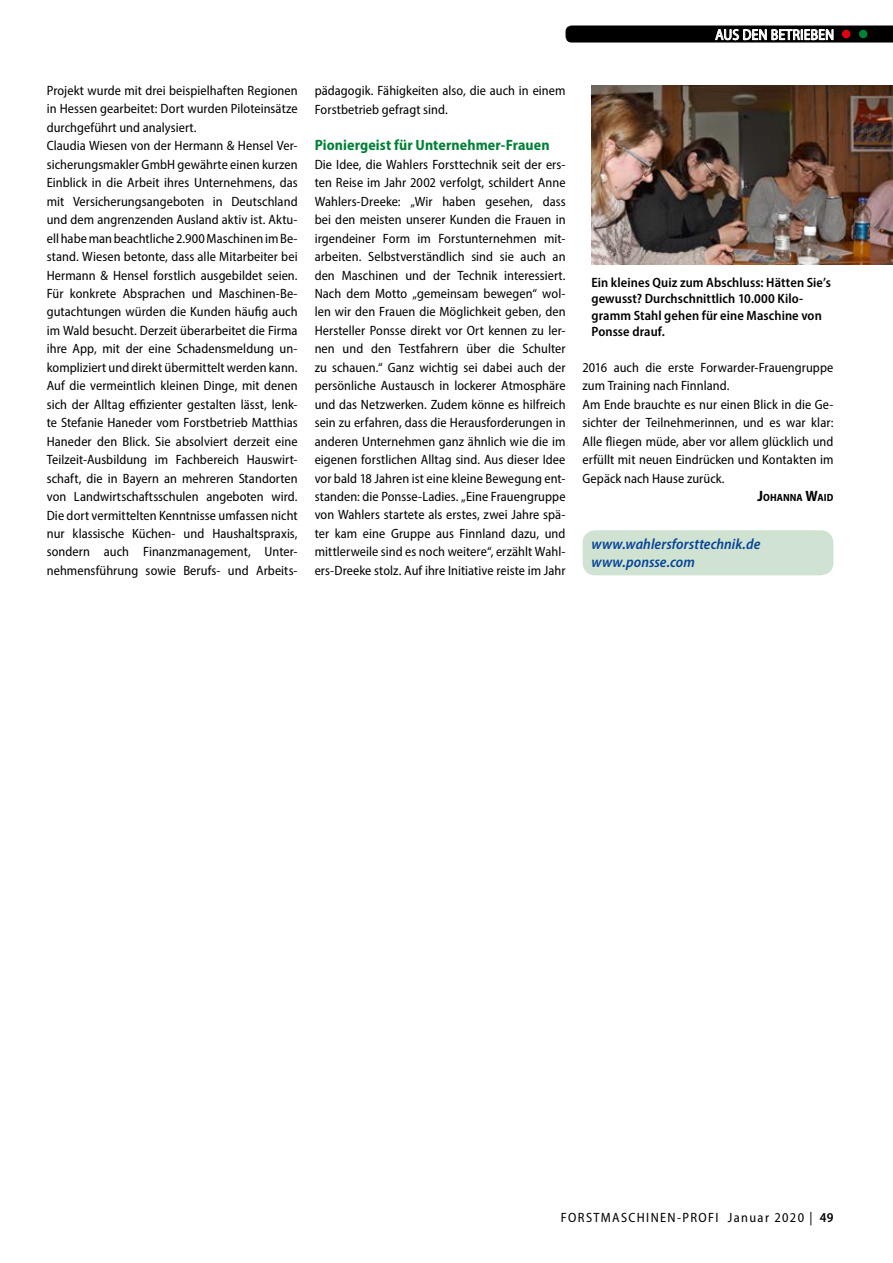
<style>
.page{position:relative;width:893px;height:1263px;background:#fff}
.page>*{position:absolute;margin:0;border:0;box-sizing:border-box;transform-origin:0 0}
.t1{font:italic 600 semi-condensed 15px/18px "Myriad Pro";letter-spacing:.005em;color:#064497}
.t2{font:700 semi-condensed 15px "Myriad Pro";letter-spacing:.005em;color:#008136}
.t3{font:semi-condensed 15px "Myriad Pro";letter-spacing:.01em;color:#fff}
.t4{font:semi-condensed 13.5px/18.5px "Myriad Pro";letter-spacing:.005em;color:#000}
.t5{font:600 semi-condensed 13.5px/16.2px "Myriad Pro";letter-spacing:.005em;color:#000}
.t6{font:semi-condensed 13.5px "Myriad Pro";letter-spacing:.1em;color:#000}
.t7{font:700 semi-condensed 10.5px "Myriad Pro";color:#000}
.s1{font-size:15px}
.s2{font-weight:600}
</style>
<div class="page">
<svg style="left:566px;top:26px;width:327px;height:17px;background:#282828"></svg>
<div style="left:842px;top:30px;width:8px;height:8px;background:#e3000f;border-radius:50%"></div>
<div style="left:859px;top:30px;width:8px;height:8px;background:#008136;border-radius:50%"></div>
<div style="left:583px;top:530px;width:250px;height:45px;background:#d0e3d2;border-radius:13px"></div>
<img style="left:591px;top:85px;width:302px;height:179px">
<p class="t3" style="left:715px;top:25px;width:120px">AUS DEN BETRIEBEN</p>
<p class="t4" style="left:47px;top:81px;width:252px">Projekt wurde mit drei beispielhaften Regionen in Hessen gearbeitet: Dort wurden Piloteinsätze durchgeführt und analysiert.<br>Claudia Wiesen von der Hermann &amp; Hensel Ver&shy;sicherungsmakler GmbH gewährte einen kurzen Einblick in die Arbeit ihres Unternehmens, das mit Versicherungsangeboten in Deutschland und dem angrenzenden Ausland aktiv ist. Aktu&shy;ell habe man beachtliche 2.900 Maschinen im Be&shy;stand. Wiesen betonte, dass alle Mitarbeiter bei Hermann &amp; Hensel forstlich ausgebildet seien.<br>Für konkrete Absprachen und Maschinen-Be&shy;gutachtungen würden die Kunden häufig auch im Wald besucht. Derzeit überarbeitet die Firma ihre App, mit der eine Schadensmeldung un&shy;kompliziert und direkt übermittelt werden kann.<br>Auf die vermeintlich kleinen Dinge, mit denen sich der Alltag effizienter gestalten lässt, lenk&shy;te Stefanie Haneder vom Forstbetrieb Matthias Haneder den Blick. Sie absolviert derzeit eine Teilzeit-Ausbildung im Fachbereich Hauswirt&shy;schaft, die in Bayern an mehreren Standorten von Landwirtschaftsschulen angeboten wird.<br>Die dort vermittelten Kenntnisse umfassen nicht nur klassische Küchen- und Haushaltspraxis, sondern auch Finanzmanagement, Unter&shy;nehmensführung sowie Berufs- und Arbeits-</p>
<p class="t4" style="left:315px;top:81px;width:252px">pädagogik. Fähigkeiten also, die auch in einem<br>Forstbetrieb gefragt sind.</p>
<p class="t2" style="left:315px;top:136px;width:237px">Pioniergeist für Unternehmer-Frauen</p>
<p class="t4" style="left:315px;top:155px;width:252px;text-align:justify">Die Idee, die Wahlers Forsttechnik seit der ers&shy;ten Reise im Jahr 2002 verfolgt, schildert Anne Wahlers-Dreeke: „Wir haben gesehen, dass bei den meisten unserer Kunden die Frauen in irgendeiner Form im Forstunternehmen mit&shy;arbeiten. Selbstverständlich sind sie auch an den Maschinen und der Technik interessiert.<br>Nach dem Motto „gemeinsam bewegen“ wol&shy;len wir den Frauen die Möglichkeit geben, den Hersteller Ponsse direkt vor Ort kennen zu ler&shy;nen und den Testfahrern über die Schulter zu schauen.“ Ganz wichtig sei dabei auch der persönliche Austausch in lockerer Atmosphäre und das Netzwerken. Zudem könne es hilfreich sein zu erfahren, dass die Herausforderungen in anderen Unternehmen ganz ähnlich wie die im eigenen forstlichen Alltag sind. Aus dieser Idee vor bald 18 Jahren ist eine kleine Bewegung ent&shy;standen: die Ponsse-Ladies. „Eine Frauengruppe von Wahlers startete als erstes, zwei Jahre spä&shy;ter kam eine Gruppe aus Finnland dazu, und mittlerweile sind es noch weitere“, erzählt Wahl&shy;ers-Dreeke stolz. Auf ihre Initiative reiste im Jahr</p>
<p class="t5" style="left:591px;top:274px;width:241px">Ein kleines Quiz zum Abschluss: Hätten Sie’s gewusst? Durchschnittlich 10.000 Kilo&shy;gramm Stahl gehen für eine Maschine von Ponsse drauf.</p>
<p class="t4" style="left:583px;top:358px;width:252px">2016 auch die erste Forwarder-Frauengruppe zum Training nach Finnland.<br>Am Ende brauchte es nur einen Blick in die Ge&shy;sichter der Teilnehmerinnen, und es war klar:<br>Alle fliegen müde, aber vor allem glücklich und erfüllt mit neuen Eindrücken und Kontakten im Gepäck nach Hause zurück.</p>
<p class="t7" style="left:757px;top:491px;width:78px"><span class="s1">J</span>OHANNA <span class="s1">W</span>AID</p>
<p class="t1" style="left:592px;top:535px;width:170px">www.wahlersforsttechnik.de www.ponsse.com</p>
<p class="t6" style="left:561px;top:1209px;width:274px">FORSTMASCHINEN-PROFI Januar 2020 | <span class="s2">49</span></p>
</div>
